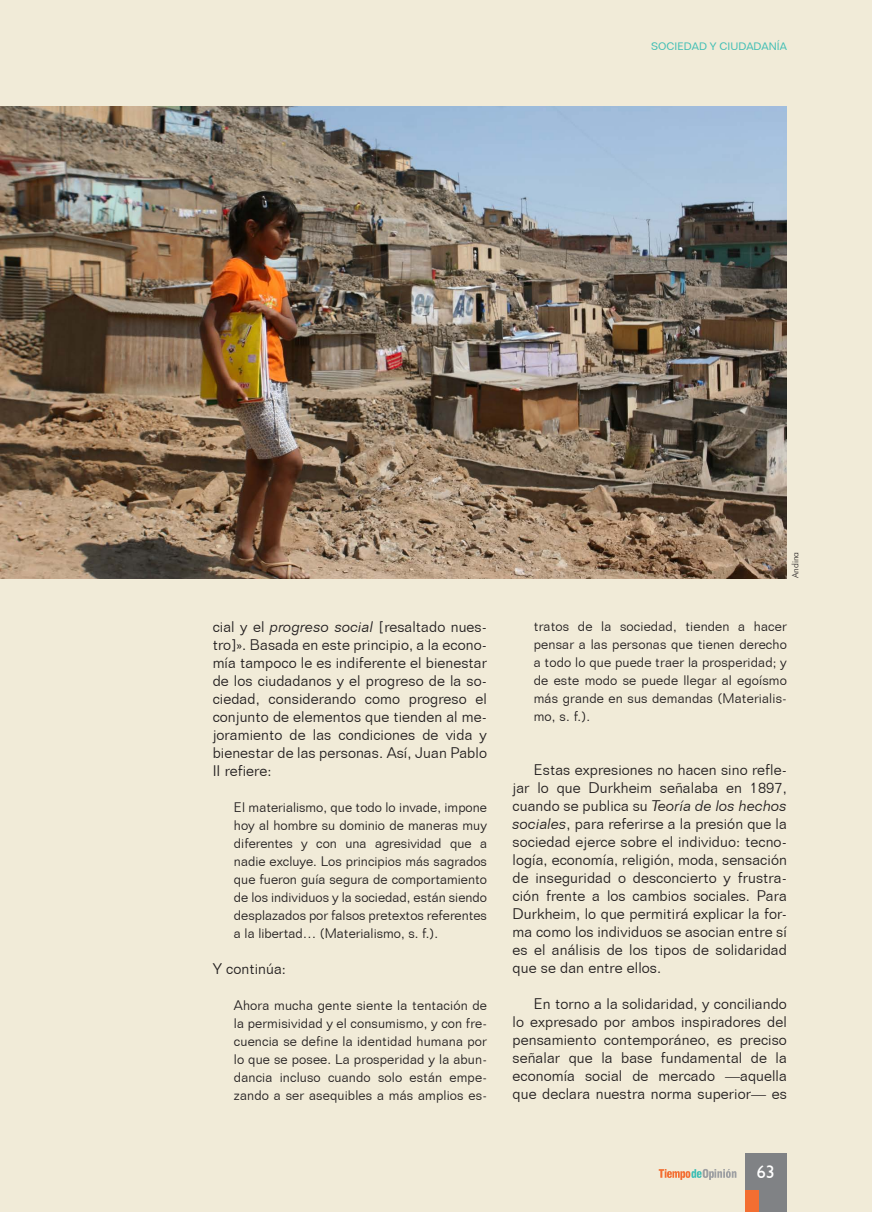
<style>
.page{position:relative;width:872px;height:1212px;background:#f1ebd8}
.page>*{position:absolute;margin:0;border:0;box-sizing:border-box;transform-origin:0 0}
.t1{font:18px "Humanist 521 BT";color:#fff}
.t2{font:300 15px/18px "Folio BT";letter-spacing:.005em;color:#231f20;text-align:justify}
.t3{font:300 13.5px/18px "Folio BT";letter-spacing:.01em;color:#231f20;text-align:justify}
.t4{font:10.5px "Folio BT";color:#43bfb5}
.t5{font:300 9px "Futura BT";color:#231f20}
.s1{font-style:italic}
</style>
<div class="page">
<img style="left:1px;top:106px;width:786px;height:472px">
<div style="left:745px;top:1153px;width:42px;height:59px;background:#808285"></div>
<div style="left:745px;top:1191px;width:13px;height:21px;background:#f36e31"></div>
<svg style="left:658px;top:1169px;width:78px;height:11px"></svg>
<p class="t4" style="left:651px;top:40px;width:137px">SOCIEDAD Y CIUDADANÍA</p>
<p class="t2" style="left:213px;top:618px;width:276px">cial y el <span class="s1">progreso social</span> [resaltado nues&shy;tro]». Basada en este principio, a la econo&shy;mía tampoco le es indiferente el bienestar de los ciudadanos y el progreso de la so&shy;ciedad, considerando como progreso el conjunto de elementos que tienden al me&shy;joramiento de las condiciones de vida y bienestar de las personas. Así, Juan Pablo II refiere:</p>
<p class="t3" style="left:234px;top:798px;width:255px">El materialismo, que todo lo invade, impone hoy al hombre su dominio de maneras muy diferentes y con una agresividad que a nadie excluye. Los principios más sagrados que fueron guía segura de comportamiento de los individuos y la sociedad, están siendo desplazados por falsos pretextos referentes a la libertad… (Materialismo, s. f.).</p>
<p class="t2" style="left:213px;top:960px;width:75px">Y continúa:</p>
<p class="t3" style="left:234px;top:996px;width:255px">Ahora mucha gente siente la tentación de la permisividad y el consumismo, y con fre&shy;cuencia se define la identidad humana por lo que se posee. La prosperidad y la abun&shy;dancia incluso cuando solo están empe&shy;zando a ser asequibles a más amplios es-</p>
<p class="t5" style="left:790px;top:578px;width:28px;rotate:-90deg">Andina</p>
<p class="t3" style="left:534px;top:617px;width:255px">tratos de la sociedad, tienden a hacer pensar a las personas que tienen derecho a todo lo que puede traer la prosperidad; y de este modo se puede llegar al egoísmo más grande en sus demandas (Materialis&shy;mo, s. f.).</p>
<p class="t2" style="left:512px;top:761px;width:276px;text-indent:21px">Estas expresiones no hacen sino refle&shy;jar lo que Durkheim señalaba en 1897, cuando se publica su <span class="s1">Teoría de los hechos sociales</span>, para referirse a la presión que la sociedad ejerce sobre el individuo: tecno&shy;logía, economía, religión, moda, sensación de inseguridad o desconcierto y frustra&shy;ción frente a los cambios sociales. Para Durkheim, lo que permitirá explicar la for&shy;ma como los individuos se asocian entre sí es el análisis de los tipos de solidaridad que se dan entre ellos.</p>
<p class="t2" style="left:512px;top:995px;width:276px;text-indent:21px">En torno a la solidaridad, y conciliando lo expresado por ambos inspiradores del pensamiento contemporáneo, es preciso señalar que la base fundamental de la economía social de mercado —aquella que declara nuestra norma superior— es</p>
<p class="t1" style="left:757px;top:1160px;width:20px">63</p>
</div>
